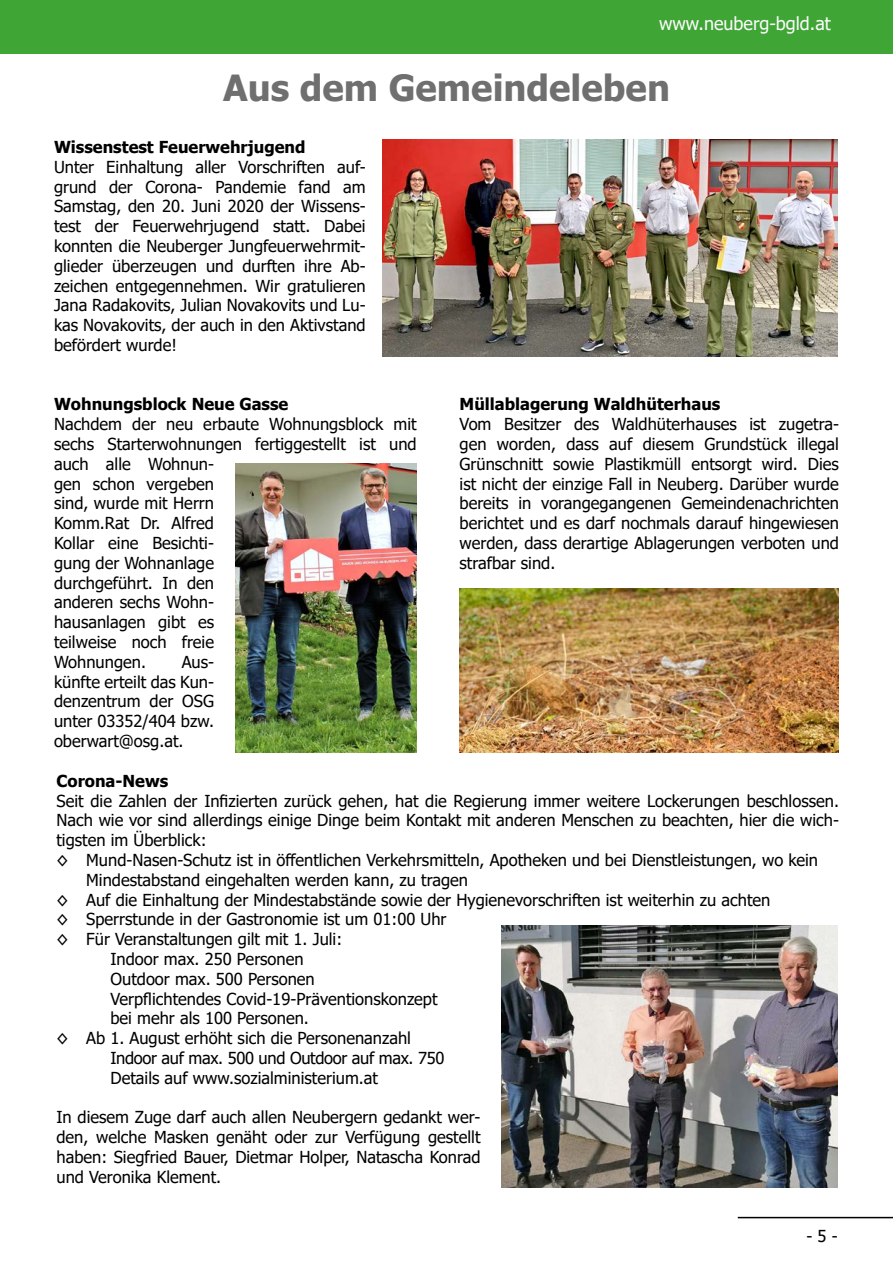
<style>
.page{position:relative;width:893px;height:1263px;background:#fff}
.page>*{position:absolute;margin:0;border:0;box-sizing:border-box;transform-origin:0 0}
.t1{font:700 36px "Tahoma";color:#706f6f}
.t2{font:18px "Tahoma";color:#fbfbfb}
.t3{font:16.5px/19.8px "Tahoma";color:#000;text-align:justify}
.t4{font:700 16.5px "Tahoma";color:#000}
.t5{font:16.5px "Tahoma";letter-spacing:-.02em;color:#000}
</style>
<div class="page">
<div style="left:0;top:0;width:893px;height:54px;background:#3fa535"></div>
<hr style="left:738px;top:1217px;width:155px;height:1px;background:#000">
<img style="left:383px;top:139px;width:455px;height:217px">
<img style="left:460px;top:589px;width:379px;height:164px">
<img style="left:502px;top:926px;width:336px;height:261px">
<img style="left:235px;top:463px;width:182px;height:290px">
<p class="t2" style="left:659px;top:12px;width:173px">www.neuberg-bgld.at</p>
<h1 class="t1" style="left:223px;top:62px;width:449px">Aus dem Gemeindeleben</h1>
<p class="t4" style="left:54px;top:135px;width:253px">Wissenstest Feuerwehrjugend</p>
<p class="t3" style="left:54px;top:158px;width:313px">Unter Einhaltung aller Vorschriften auf&shy;grund der Corona- Pandemie fand am Samstag, den 20. Juni 2020 der Wissens&shy;test der Feuerwehrjugend statt. Dabei konnten die Neuberger Jungfeuerwehrmit&shy;glieder überzeugen und durften ihre Ab&shy;zeichen entgegennehmen. Wir gratulieren Jana Radakovits, Julian Novakovits und Lu&shy;kas Novakovits, der auch in den Aktivstand befördert wurde!</p>
<p class="t4" style="left:54px;top:393px;width:236px">Wohnungsblock Neue Gasse</p>
<p class="t3" style="left:54px;top:415px;width:364px;text-align:left">Nachdem der neu erbaute Wohnungsblock mit sechs Starterwohnungen fertiggestellt ist und auch alle Wohnun-<br>gen schon vergeben<br>sind, wurde mit Herrn<br>Komm.Rat Dr. Alfred<br>Kollar eine Besichti-<br>gung der Wohnanlage<br>durchgeführt. In den<br>anderen sechs Wohn-<br>hausanlagen gibt es<br>teilweise noch freie<br>Wohnungen.</p>
<p class="t3" style="left:54px;top:653px;width:162px;text-indent:128px">Aus&shy;künfte erteilt das Kun&shy;denzentrum der OSG unter 03352/404 bzw. oberwart@osg.at.</p>
<p class="t4" style="left:460px;top:393px;width:262px">Müllablagerung Waldhüterhaus</p>
<p class="t3" style="left:460px;top:415px;width:381px">Vom Besitzer des Waldhüterhauses ist zugetra&shy;gen worden, dass auf diesem Grundstück illegal Grünschnitt sowie Plastikmüll entsorgt wird. Dies ist nicht der einzige Fall in Neuberg. Darüber wurde bereits in vorangegangenen Gemeindenachrichten berichtet und es darf nochmals darauf hingewiesen werden, dass derartige Ablagerungen verboten und strafbar sind.</p>
<p class="t4" style="left:56px;top:769px;width:113px">Corona-News</p>
<p class="t3" style="left:56px;top:791px;width:784px">Seit die Zahlen der Infizierten zurück gehen, hat die Regierung immer weitere Lockerungen beschlossen.</p>
<p class="t3" style="left:56px;top:811px;width:784px">Nach wie vor sind allerdings einige Dinge beim Kontakt mit anderen Menschen zu beachten, hier die wich-</p>
<p class="t3" style="left:56px;top:831px;width:152px">tigsten im Überblick:</p>
<p class="t3" style="left:56px;top:851px;width:763px">◊ Mund-Nasen-Schutz ist in öffentlichen Verkehrsmitteln, Apotheken und bei Dienstleistungen, wo kein</p>
<p class="t3" style="left:86px;top:871px;width:383px">Mindestabstand eingehalten werden kann, zu tragen</p>
<p class="t3" style="left:56px;top:890px;width:715px">◊ Auf die Einhaltung der Mindestabstände sowie der Hygienevorschriften ist weiterhin zu achten</p>
<p class="t3" style="left:56px;top:910px;width:392px">◊ Sperrstunde in der Gastronomie ist um 01:00 Uhr</p>
<p class="t3" style="left:56px;top:930px;width:287px">◊ Für Veranstaltungen gilt mit 1. Juli:</p>
<p class="t3" style="left:110px;top:950px;width:195px">Indoor max. 250 Personen</p>
<p class="t3" style="left:110px;top:970px;width:206px">Outdoor max. 500 Personen</p>
<p class="t3" style="left:110px;top:989px;width:329px">Verpflichtendes Covid-19-Präventionskonzept</p>
<p class="t3" style="left:110px;top:1009px;width:200px">bei mehr als 100 Personen.</p>
<p class="t3" style="left:56px;top:1029px;width:356px">◊ Ab 1. August erhöht sich die Personenanzahl</p>
<p class="t5" style="left:110px;top:1047px;width:335px">Indoor auf max. 500 und Outdoor auf max. 750</p>
<p class="t3" style="left:110px;top:1069px;width:269px">Details auf www.sozialministerium.at</p>
<p class="t3" style="left:56px;top:1108px;width:426px">In diesem Zuge darf auch allen Neubergern gedankt wer&shy;den, welche Masken genäht oder zur Verfügung gestellt haben: Siegfried Bauer, Dietmar Holper, Natascha Konrad und Veronika Klement.</p>
<p class="t3" style="left:806px;top:1227px;width:33px">- 5 -</p>
</div>
